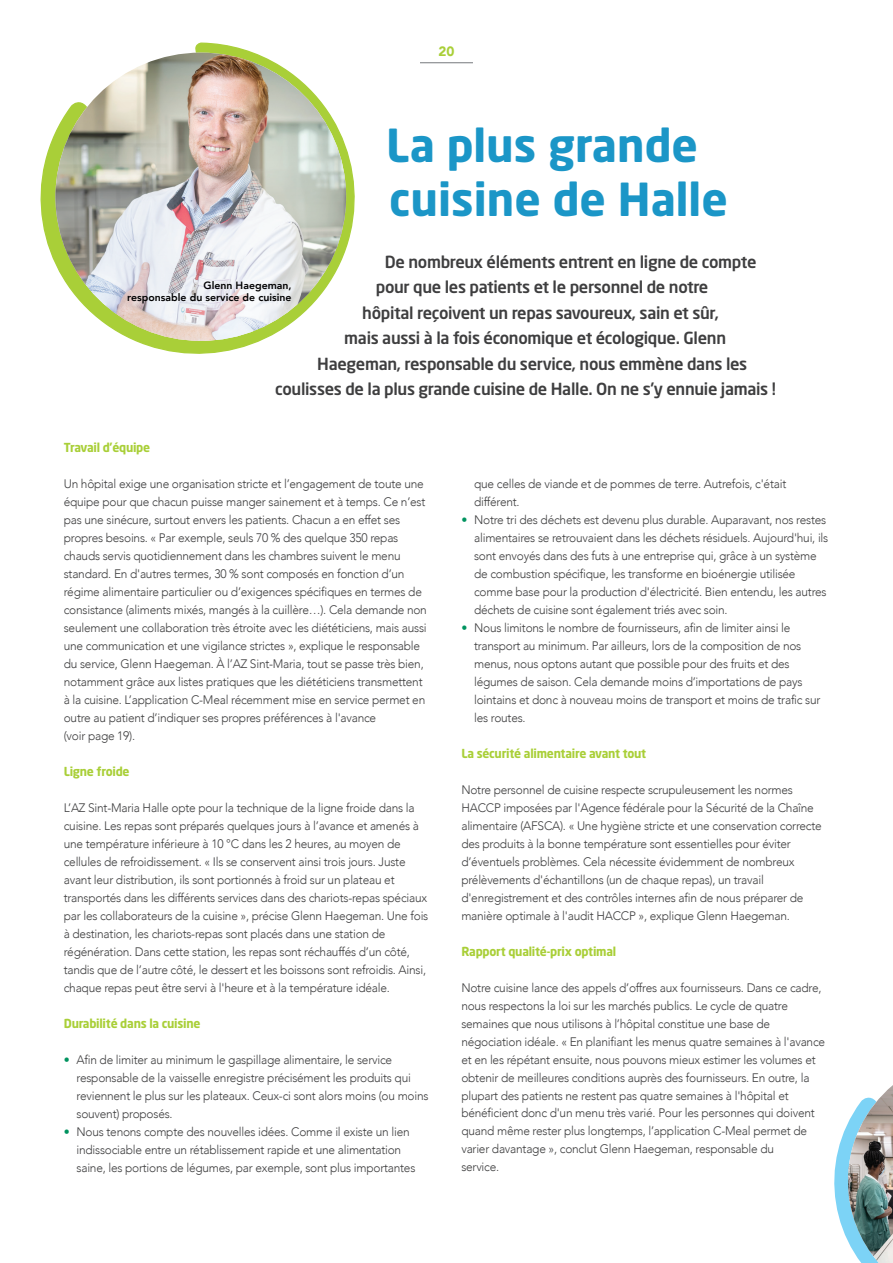
<style>
.page{position:relative;width:893px;height:1263px;background:#fff}
.page>*{position:absolute;margin:0;border:0;box-sizing:border-box;transform-origin:0 0}
.t1{font:700 45px/54px "Neo Sans Pro";color:#1b96c7}
.t2{font:500 16.5px "Neo Sans Pro";letter-spacing:-.02em;color:#3e3e3f}
.t3{font:900 13.5px "Avenir";color:#a9cf38}
.t4{font:300 12.3px/18px "Avenir";letter-spacing:-.02em;color:#3e3e3f}
.t5{font:700 12.3px "Neo Sans Pro";letter-spacing:-.02em;color:#a9cf38}
.t6{font:800 10.5px/12.6px "Avenir";color:#000001;text-align:right}
.s1{color:#00935f}
</style>
<div class="page">
<svg style="left:834px;top:1123px;width:14px;height:118px"></svg>
<img style="left:848px;top:1085px;width:45px;height:178px">
<svg style="left:40px;top:43px;width:315px;height:311px"></svg>
<img style="left:55px;top:53px;width:291px;height:288px">
<img style="left:55px;top:53px;width:291px;height:288px;border-radius:50%">
<hr style="left:420px;top:62px;width:53px;height:1px;background:#939598">
<p class="t3" style="left:438px;top:40px;width:17px">20</p>
<h1 class="t1" style="left:386px;top:117px;width:343px">La plus grande cuisine de Halle</h1>
<h2 class="t2" style="left:385px;top:251px;width:373px">De nombreux éléments entrent en ligne de compte</h2>
<h2 class="t2" style="left:376px;top:277px;width:334px">pour que les patients et le personnel de notre</h2>
<h2 class="t2" style="left:362px;top:302px;width:358px">hôpital reçoivent un repas savoureux, sain et sûr,</h2>
<h2 class="t2" style="left:344px;top:328px;width:383px">mais aussi à la fois économique et écologique. Glenn</h2>
<h2 class="t2" style="left:317px;top:353px;width:432px">Haegeman, responsable du service, nous emmène dans les</h2>
<h2 class="t2" style="left:275px;top:379px;width:502px">coulisses de la plus grande cuisine de Halle. On ne s'y ennuie jamais !</h2>
<p class="t6" style="left:127px;top:279px;width:166px">Glenn Haegeman,<br>responsable du service de cuisine</p>
<p class="t5" style="left:64px;top:439px;width:88px">Travail d’équipe</p>
<p class="t4" style="left:64px;top:474px;width:365px">Un hôpital exige une organisation stricte et l’engagement de toute une équipe pour que chacun puisse manger sainement et à temps. Ce n’est pas une sinécure, surtout envers les patients. Chacun a en effet ses propres besoins. « Par exemple, seuls 70 % des quelque 350 repas chauds servis quotidiennement dans les chambres suivent le menu standard. En d'autres termes, 30 % sont composés en fonction d’un régime alimentaire particulier ou d’exigences spécifiques en termes de consistance (aliments mixés, mangés à la cuillère…). Cela demande non seulement une collaboration très étroite avec les diététiciens, mais aussi une communication et une vigilance strictes », explique le responsable du service, Glenn Haegeman. À l’AZ Sint-Maria, tout se passe très bien, notamment grâce aux listes pratiques que les diététiciens transmettent à la cuisine. L’application C-Meal récemment mise en service permet en outre au patient d’indiquer ses propres préférences à l'avance<br>(voir page 19).</p>
<p class="t5" style="left:64px;top:763px;width:67px">Ligne froide</p>
<p class="t4" style="left:64px;top:798px;width:366px">L’AZ Sint-Maria Halle opte pour la technique de la ligne froide dans la cuisine. Les repas sont préparés quelques jours à l’avance et amenés à une température inférieure à 10 °C dans les 2 heures, au moyen de cellules de refroidissement. « Ils se conservent ainsi trois jours. Juste avant leur distribution, ils sont portionnés à froid sur un plateau et transportés dans les différents services dans des chariots-repas spéciaux par les collaborateurs de la cuisine », précise Glenn Haegeman. Une fois à destination, les chariots-repas sont placés dans une station de régénération. Dans cette station, les repas sont réchauffés d’un côté, tandis que de l’autre côté, le dessert et les boissons sont refroidis. Ainsi, chaque repas peut être servi à l'heure et à la température idéale.</p>
<p class="t5" style="left:64px;top:1015px;width:138px">Durabilité dans la cuisine</p>
<p class="t4" style="left:77px;top:1050px;width:354px;text-indent:-13px"><span class="s1">•</span> Afin de limiter au minimum le gaspillage alimentaire, le service responsable de la vaisselle enregistre précisément les produits qui reviennent le plus sur les plateaux. Ceux-ci sont alors moins (ou moins souvent) proposés.</p>
<p class="t4" style="left:77px;top:1122px;width:340px;text-indent:-13px"><span class="s1">•</span> Nous tenons compte des nouvelles idées. Comme il existe un lien indissociable entre un rétablissement rapide et une alimentation saine, les portions de légumes, par exemple, sont plus importantes</p>
<p class="t4" style="left:474px;top:474px;width:314px">que celles de viande et de pommes de terre. Autrefois, c'était différent.</p>
<p class="t4" style="left:474px;top:510px;width:356px;text-indent:-13px"><span class="s1">•</span> Notre tri des déchets est devenu plus durable. Auparavant, nos restes alimentaires se retrouvaient dans les déchets résiduels. Aujourd'hui, ils sont envoyés dans des futs à une entreprise qui, grâce à un système de combustion spécifique, les transforme en bioénergie utilisée comme base pour la production d'électricité. Bien entendu, les autres déchets de cuisine sont également triés avec soin.</p>
<p class="t4" style="left:474px;top:618px;width:348px;text-indent:-13px"><span class="s1">•</span> Nous limitons le nombre de fournisseurs, afin de limiter ainsi le transport au minimum. Par ailleurs, lors de la composition de nos menus, nous optons autant que possible pour des fruits et des légumes de saison. Cela demande moins d’importations de pays lointains et donc à nouveau moins de transport et moins de trafic sur les routes.</p>
<p class="t5" style="left:461px;top:745px;width:186px">La sécurité alimentaire avant tout</p>
<p class="t4" style="left:461px;top:780px;width:362px">Notre personnel de cuisine respecte scrupuleusement les normes HACCP imposées par l'Agence fédérale pour la Sécurité de la Chaîne alimentaire (AFSCA). « Une hygiène stricte et une conservation correcte des produits à la bonne température sont essentielles pour éviter d’éventuels problèmes. Cela nécessite évidemment de nombreux prélèvements d'échantillons (un de chaque repas), un travail d'enregistrement et des contrôles internes afin de nous préparer de manière optimale à l'audit HACCP », explique Glenn Haegeman.</p>
<p class="t5" style="left:461px;top:943px;width:156px">Rapport qualité-prix optimal</p>
<p class="t4" style="left:461px;top:978px;width:365px">Notre cuisine lance des appels d’offres aux fournisseurs. Dans ce cadre, nous respectons la loi sur les marchés publics. Le cycle de quatre semaines que nous utilisons à l’hôpital constitue une base de négociation idéale. « En planifiant les menus quatre semaines à l'avance et en les répétant ensuite, nous pouvons mieux estimer les volumes et obtenir de meilleures conditions auprès des fournisseurs. En outre, la plupart des patients ne restent pas quatre semaines à l'hôpital et bénéficient donc d'un menu très varié. Pour les personnes qui doivent quand même rester plus longtemps, l’application C-Meal permet de varier davantage », conclut Glenn Haegeman, responsable du<br>service.</p>
</div>
